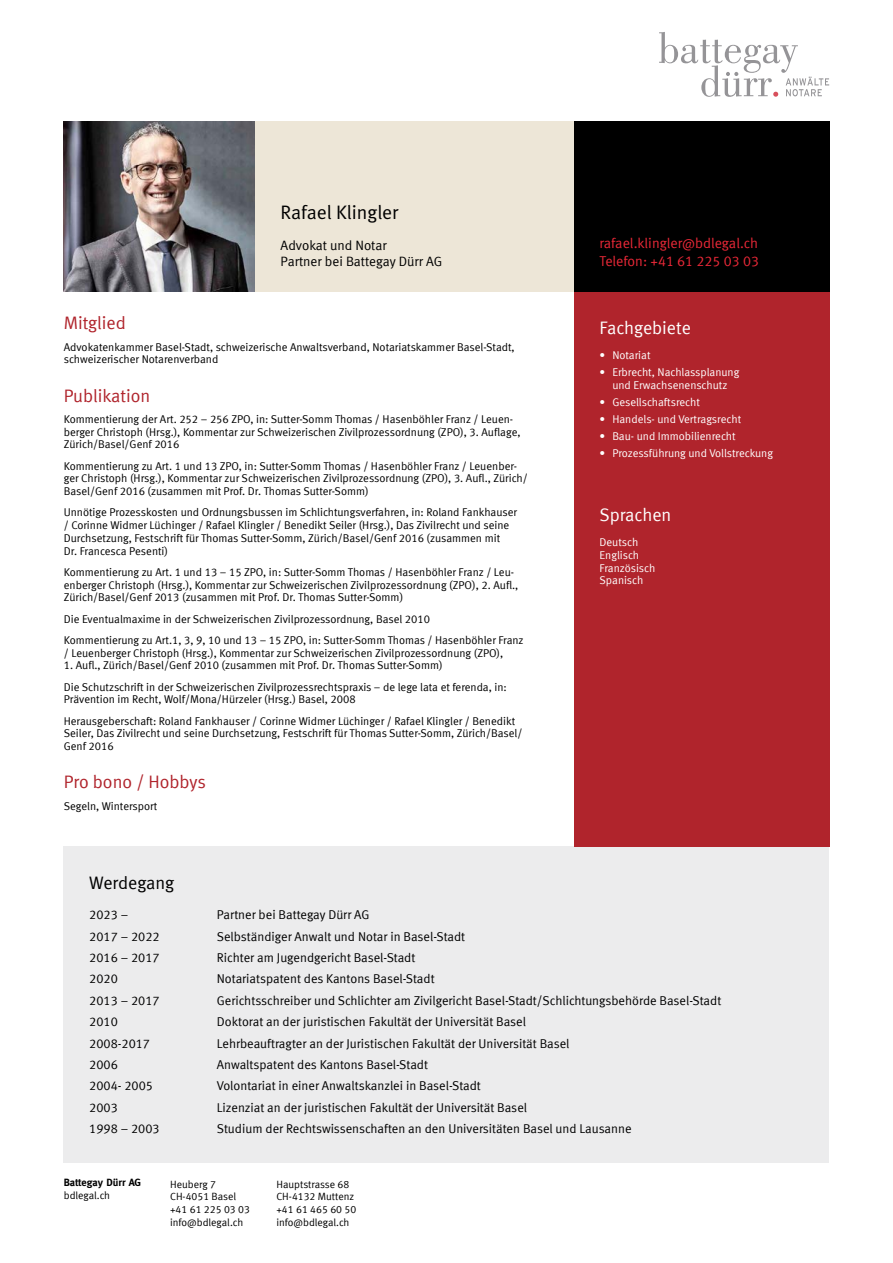
<style>
.page{position:relative;width:893px;height:1263px;background:#fff}
.page>*{position:absolute;margin:0;border:0;box-sizing:border-box;transform-origin:0 0}
.t1{font:19.5px "Meta Normal";color:#000}
.t2{font:18px "Meta Normal LF";color:#b0242c}
.t3{font:18px "Meta Normal LF";letter-spacing:-.005em;color:#fff}
.t4{font:18px "Meta Normal LF";letter-spacing:-.005em;color:#000}
.t5{font:14.25px/18px "Meta Normal LF";color:#e82837}
.t6{font:13.5px/15.8px "Meta Normal LF";color:#000}
.t7{font:12.75px "Meta Normal LF";color:#000}
.t8{font:11.25px/12.8px "Meta Normal LF";color:#000}
.t9{font:11.25px/12.8px "Meta Normal LF";color:#fff;text-align:center}
.t10{font:10.5px/12.8px "Meta Normal LF";color:#000}
.t11{font:700 10.5px "Meta";color:#000}
</style>
<div class="page">
<img style="left:64px;top:121px;width:191px;height:170px">
<div style="left:255px;top:121px;width:319px;height:170px;background:#ede6d7"></div>
<div style="left:64px;top:846px;width:765px;height:317px;background:#ececed"></div>
<div style="left:574px;top:291px;width:255px;height:556px;background:#b0242c"></div>
<div style="left:574px;top:121px;width:255px;height:170px;background:#000"></div>
<svg style="left:659px;top:32px;width:170px;height:65px"></svg>
<h1 class="t1" style="left:281px;top:200px;width:119px">Rafael Klingler</h1>
<p class="t6" style="left:281px;top:237px;width:163px">Advokat und Notar<br>Partner bei Battegay Dürr AG</p>
<h2 class="t2" style="left:64px;top:313px;width:64px">Mitglied</h2>
<p class="t8" style="left:64px;top:340px;width:452px">Advokatenkammer Basel-Stadt, schweizerische Anwaltsverband, Notariatskammer Basel-Stadt, schweizerischer Notarenverband</p>
<h2 class="t2" style="left:64px;top:385px;width:88px">Publikation</h2>
<p class="t8" style="left:64px;top:412px;width:458px">Kommentierung der Art. 252 – 256 ZPO, in: Sutter-Somm Thomas / Hasenböhler Franz / Leuen&shy;berger Christoph (Hrsg.), Kommentar zur Schweizerischen Zivilprozessordnung (ZPO), 3. Auflage,<br>Zürich/Basel/Genf 2016</p>
<p class="t8" style="left:64px;top:459px;width:466px">Kommentierung zu Art. 1 und 13 ZPO, in: Sutter-Somm Thomas / Hasenböhler Franz / Leuenber&shy;ger Christoph (Hrsg.), Kommentar zur Schweizerischen Zivilprozessordnung (ZPO), 3. Aufl., Zürich/<br>Basel/Genf 2016 (zusammen mit Prof. Dr. Thomas Sutter-Somm)</p>
<p class="t8" style="left:64px;top:506px;width:455px">Unnötige Prozesskosten und Ordnungsbussen im Schlichtungsverfahren, in: Roland Fankhauser / Corinne Widmer Lüchinger / Rafael Klingler / Benedikt Seiler (Hrsg.), Das Zivilrecht und seine Durchsetzung, Festschrift für Thomas Sutter-Somm, Zürich/Basel/Genf 2016 (zusammen mit<br>Dr. Francesca Pesenti)</p>
<p class="t8" style="left:64px;top:565px;width:456px">Kommentierung zu Art. 1 und 13 – 15 ZPO, in: Sutter-Somm Thomas / Hasenböhler Franz / Leu&shy;enberger Christoph (Hrsg.), Kommentar zur Schweizerischen Zivilprozessordnung (ZPO), 2. Aufl.,<br>Zürich/Basel/Genf 2013 (zusammen mit Prof. Dr. Thomas Sutter-Somm)</p>
<p class="t8" style="left:64px;top:608px;width:461px;line-height:21.3px">Die Eventualmaxime in der Schweizerischen Zivilprozessordnung, Basel 2010<br>Kommentierung zu Art.1, 3, 9, 10 und 13 – 15 ZPO, in: Sutter-Somm Thomas / Hasenböhler Franz</p>
<p class="t8" style="left:64px;top:646px;width:441px">/ Leuenberger Christoph (Hrsg.), Kommentar zur Schweizerischen Zivilprozessordnung (ZPO),</p>
<p class="t8" style="left:64px;top:655px;width:445px;line-height:21.3px">1. Aufl., Zürich/Basel/Genf 2010 (zusammen mit Prof. Dr. Thomas Sutter-Somm)<br>Die Schutzschrift in der Schweizerischen Zivilprozessrechtspraxis – de lege lata et ferenda, in:</p>
<p class="t8" style="left:64px;top:689px;width:453px;line-height:21.3px">Prävention im Recht, Wolf/Mona/Hürzeler (Hrsg.) Basel, 2008<br>Herausgeberschaft: Roland Fankhauser / Corinne Widmer Lüchinger / Rafael Klingler / Benedikt</p>
<p class="t8" style="left:64px;top:727px;width:460px">Seiler, Das Zivilrecht und seine Durchsetzung, Festschrift für Thomas Sutter-Somm, Zürich/Basel/<br>Genf 2016</p>
<h2 class="t2" style="left:64px;top:772px;width:144px">Pro bono / Hobbys</h2>
<p class="t8" style="left:64px;top:799px;width:95px">Segeln, Wintersport</p>
<p class="t5" style="left:600px;top:234px;width:161px">rafael.klingler@bdlegal.ch<br>Telefon: +41 61 225 03 03</p>
<h2 class="t3" style="left:600px;top:317px;width:93px">Fachgebiete</h2>
<p class="t9" style="left:600px;top:349px;width:52px">• Notariat</p>
<p class="t9" style="left:600px;top:366px;width:141px">• Erbrecht, Nachlassplanung und Erwachsenenschutz</p>
<p class="t9" style="left:600px;top:395px;width:102px">• Gesellschaftsrecht</p>
<p class="t9" style="left:600px;top:412px;width:143px">• Handels- und Vertragsrecht</p>
<p class="t9" style="left:600px;top:429px;width:138px">• Bau- und Immobilienrecht</p>
<p class="t9" style="left:600px;top:446px;width:175px">• Prozessführung und Vollstreckung</p>
<h2 class="t3" style="left:600px;top:504px;width:73px">Sprachen</h2>
<p class="t9" style="left:600px;top:536px;width:57px;text-align:left">Deutsch<br>Englisch<br>Französisch<br>Spanisch</p>
<h2 class="t4" style="left:89px;top:872px;width:87px">Werdegang</h2>
<p class="t7" style="left:89px;top:907px;width:40px">2023 –</p>
<p class="t7" style="left:217px;top:907px;width:154px">Partner bei Battegay Dürr AG</p>
<p class="t7" style="left:89px;top:929px;width:72px">2017 – 2022</p>
<p class="t7" style="left:217px;top:929px;width:250px">Selbständiger Anwalt und Notar in Basel-Stadt</p>
<p class="t7" style="left:89px;top:950px;width:72px">2016 – 2017</p>
<p class="t7" style="left:217px;top:950px;width:200px">Richter am Jugendgericht Basel-Stadt</p>
<p class="t7" style="left:89px;top:972px;width:30px">2020</p>
<p class="t7" style="left:217px;top:972px;width:219px">Notariatspatent des Kantons Basel-Stadt</p>
<p class="t7" style="left:89px;top:993px;width:72px">2013 – 2017</p>
<p class="t7" style="left:217px;top:993px;width:506px">Gerichtsschreiber und Schlichter am Zivilgericht Basel-Stadt/Schlichtungsbehörde Basel-Stadt</p>
<p class="t7" style="left:89px;top:1014px;width:30px">2010</p>
<p class="t7" style="left:217px;top:1014px;width:311px">Doktorat an der juristischen Fakultät der Universität Basel</p>
<p class="t7" style="left:89px;top:1036px;width:62px">2008-2017</p>
<p class="t7" style="left:217px;top:1036px;width:354px">Lehrbeauftragter an der Juristischen Fakultät der Universität Basel</p>
<p class="t7" style="left:89px;top:1057px;width:30px">2006</p>
<p class="t7" style="left:217px;top:1057px;width:213px">Anwaltspatent des Kantons Basel-Stadt</p>
<p class="t7" style="left:89px;top:1078px;width:65px">2004- 2005</p>
<p class="t7" style="left:217px;top:1078px;width:266px">Volontariat in einer Anwaltskanzlei in Basel-Stadt</p>
<p class="t7" style="left:89px;top:1100px;width:30px">2003</p>
<p class="t7" style="left:217px;top:1100px;width:312px">Lizenziat an der juristischen Fakultät der Universität Basel</p>
<p class="t7" style="left:89px;top:1121px;width:72px">1998 – 2003</p>
<p class="t7" style="left:217px;top:1121px;width:416px">Studium der Rechtswissenschaften an den Universitäten Basel und Lausanne</p>
<p class="t11" style="left:64px;top:1176px;width:79px">Battegay Dürr AG</p>
<p class="t10" style="left:64px;top:1189px;width:48px">bdlegal.ch</p>
<p class="t10" style="left:170px;top:1177px;width:81px">Heuberg 7<br>CH-4051 Basel +41 61 225 03 03 info@bdlegal.ch</p>
<p class="t10" style="left:276px;top:1177px;width:81px">Hauptstrasse 68<br>CH-4132 Muttenz +41 61 465 60 50 info@bdlegal.ch</p>
</div>
